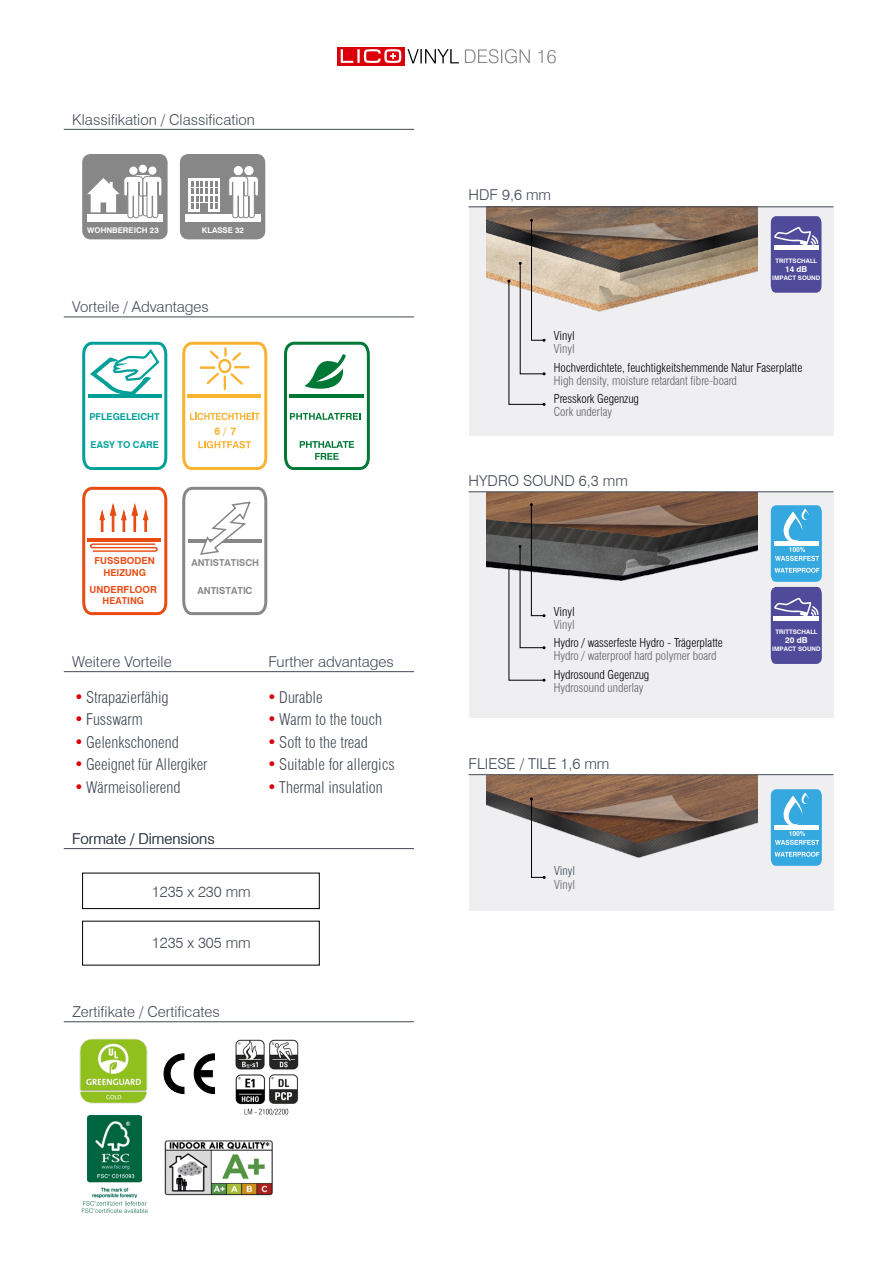
<style>
.page{position:relative;width:893px;height:1263px;background:#fff}
.page>*{position:absolute;margin:0;border:0;box-sizing:border-box;transform-origin:0 0}
.t1{font:300 condensed 15.75px "Swiss 721 BT";color:#424854}
.überschrieft_KLASSIF{font:300 15px "Swiss 721 BT";color:#424854}
.überschrift_HDF_TDB{font:300 15px "Swiss 721 BT";color:#424854}
.Masse_TDB{font:300 15px "Swiss 721 BT";letter-spacing:-.005em;color:#424854}
.Text_Schnitte{font:300 condensed 12px "Swiss 721 BT";letter-spacing:-.005em;color:#000}
.Text_Schnitte_Eng{font:300 condensed 12px "Swiss 721 BT";letter-spacing:-.005em;color:#626261}
.Text_Schnitte-2{font:300 condensed 12px "Swiss 721 BT";letter-spacing:-.005em;color:#424854}
.t2{font:700 10.95px "Swiss 721 BT";color:#f9b231;scale:.93 1}
.t3{font:700 9.75px "Swiss 721 BT";color:#e94b13}
.t4{font:700 9.6px "Swiss 721 BT";color:#868786}
.t5{font:700 9.6px "Swiss 721 BT";color:#e94b13}
.t6{font:700 9.6px "Swiss 721 BT";color:#e94b13;scale:.96 1}
.t7{font:700 9.45px "Swiss 721 BT";color:#00a099}
.t8{font:700 9.45px "Swiss 721 BT";color:#868786}
.t9{font:700 9.45px "Swiss 721 BT";color:#e94b13}
.t10{font:700 8.25px "Swiss 721 BT";color:#fff}
.t11{font:700 8.1px "Swiss 721 BT";color:#fff}
.t12{font:700 7.8px "Swiss 721 BT";color:#fff}
.t13{font:700 6.15px "Swiss 721 BT";color:#fff}
.s1{font-weight:500;font-stretch:normal;font-size:16.5px;color:#da0009}
</style>
<div class="page">
<div style="left:469px;top:492px;width:364px;height:225px;background:#efeff2"></div>
<img style="left:487px;top:492px;width:271px;height:89px">
<svg style="left:771px;top:505px;width:51px;height:159px;background:#608bc5"></svg>
<hr style="left:774px;top:616px;width:45px;height:4px;background:#fff">
<div style="left:469px;top:775px;width:364px;height:135px;background:#efeff2"></div>
<img style="left:487px;top:775px;width:271px;height:83px">
<svg style="left:530px;top:797px;width:16px;height:82px"></svg>
<svg style="left:771px;top:789px;width:51px;height:77px;background:#5bb8e5"></svg>
<svg style="left:182px;top:486px;width:86px;height:130px"></svg>
<svg style="left:82px;top:486px;width:86px;height:130px"></svg>
<svg style="left:82px;top:341px;width:86px;height:129px"></svg>
<svg style="left:182px;top:341px;width:86px;height:129px"></svg>
<div style="left:82px;top:873px;width:238px;height:36px;border:1px solid #000"></div>
<div style="left:469px;top:207px;width:364px;height:229px;background:#efeff2"></div>
<img style="left:487px;top:207px;width:271px;height:105px">
<svg style="left:507px;top:219px;width:39px;height:187px"></svg>
<svg style="left:507px;top:503px;width:39px;height:179px"></svg>
<svg style="left:771px;top:216px;width:50px;height:77px;background:#5b57a1"></svg>
<hr style="left:774px;top:245px;width:44px;height:4px;background:#fff">
<div style="left:337px;top:47px;width:67px;height:19px;background:#da0009"></div>
<svg style="left:341px;top:49px;width:60px;height:14px"></svg>
<svg style="left:407px;top:49px;width:52px;height:14px"></svg>
<svg style="left:465px;top:49px;width:91px;height:14px"></svg>
<svg style="left:284px;top:341px;width:86px;height:129px"></svg>
<div style="left:82px;top:154px;width:86px;height:85px;background:#868786;border-radius:9px"></div>
<div style="left:87px;top:214px;width:76px;height:7px;background:#fff"></div>
<div style="left:139px;top:165px;width:8px;height:8px;background:#fff;border-radius:50%"></div>
<div style="left:129px;top:167px;width:8px;height:8px;background:#fff;border-radius:50%"></div>
<div style="left:148px;top:167px;width:9px;height:8px;background:#fff;border-radius:50%"></div>
<svg style="left:87px;top:174px;width:75px;height:45px"></svg>
<div style="left:180px;top:154px;width:85px;height:85px;background:#868786;border-radius:9px"></div>
<div style="left:185px;top:214px;width:75px;height:7px;background:#fff"></div>
<div style="left:189px;top:178px;width:31px;height:34px;background:#fff"></div>
<svg style="left:191px;top:181px;width:27px;height:28px"></svg>
<div style="left:201px;top:203px;width:7px;height:9px;background:#868786"></div>
<div style="left:245px;top:166px;width:8px;height:9px;background:#fff;border-radius:50%"></div>
<div style="left:244px;top:166px;width:9px;height:9px;border:1px solid #fff;border-radius:50%"></div>
<div style="left:234px;top:166px;width:8px;height:9px;background:#fff;border-radius:50%"></div>
<div style="left:234px;top:166px;width:9px;height:9px;border:1px solid #fff;border-radius:50%"></div>
<svg style="left:229px;top:176px;width:29px;height:42px"></svg>
<img style="left:79px;top:1038px;width:69px;height:66px">
<img style="left:235px;top:1040px;width:63px;height:64px">
<svg style="left:245px;top:1109px;width:43px;height:6px"></svg>
<img style="left:164px;top:1140px;width:109px;height:55px">
<img style="left:88px;top:1115px;width:54px;height:82px">
<svg style="left:82px;top:1201px;width:66px;height:12px"></svg>
<svg style="left:164px;top:1053px;width:20px;height:41px"></svg>
<svg style="left:194px;top:1053px;width:21px;height:41px"></svg>
<hr style="left:64px;top:129px;width:350px;height:1px;background:#424854">
<hr style="left:64px;top:317px;width:350px;height:1px;background:#424854">
<hr style="left:64px;top:671px;width:350px;height:1px;background:#424854">
<hr style="left:64px;top:848px;width:350px;height:1px;background:#424854">
<hr style="left:469px;top:774px;width:364px;height:1px;background:#424854">
<hr style="left:469px;top:491px;width:364px;height:1px;background:#424854">
<hr style="left:469px;top:206px;width:364px;height:1px;background:#424854">
<hr style="left:64px;top:1021px;width:350px;height:1px;background:#424854">
<p class="überschrieft_KLASSIF" style="left:72px;top:110px;width:184px">Klassifikation / Classification</p>
<p class="t12" style="left:87px;top:224px;width:73px">WOHNBEREICH 23</p>
<p class="t12" style="left:202px;top:224px;width:43px">KLASSE 32</p>
<p class="überschrieft_KLASSIF" style="left:72px;top:298px;width:138px">Vorteile / Advantages</p>
<p class="t7" style="left:89px;top:410px;width:72px">PFLEGELEICHT</p>
<p class="t7" style="left:91px;top:438px;width:70px">EASY TO CARE</p>
<p class="t2" style="left:214px;top:424px;width:14px">6 /</p>
<p class="t5" style="left:95px;top:554px;width:62px">FUSSBODEN</p>
<p class="t9" style="left:103px;top:566px;width:44px">HEIZUNG</p>
<p class="t3" style="left:90px;top:582px;width:69px">UNDERFLOOR</p>
<p class="t6" style="left:103px;top:594px;width:45px">HEATING</p>
<p class="t8" style="left:191px;top:556px;width:69px">ANTISTATISCH</p>
<p class="t4" style="left:197px;top:584px;width:57px">ANTISTATIC</p>
<p class="überschrieft_KLASSIF" style="left:72px;top:652px;width:101px">Weitere Vorteile</p>
<p class="überschrieft_KLASSIF" style="left:268px;top:652px;width:127px">Further advantages</p>
<p class="t1" style="left:74px;top:687px;width:96px"><span class="s1">•</span>Strapazierfähig</p>
<p class="t1" style="left:74px;top:710px;width:70px"><span class="s1">•</span>Fusswarm</p>
<p class="t1" style="left:74px;top:732px;width:106px"><span class="s1">•</span>Gelenkschonend</p>
<p class="t1" style="left:74px;top:755px;width:135px"><span class="s1">•</span>Geeignet für Allergiker</p>
<p class="t1" style="left:74px;top:777px;width:108px"><span class="s1">•</span>Wärmeisolierend</p>
<p class="überschrieft_KLASSIF" style="left:72px;top:829px;width:144px">Formate / Dimensions</p>
<p class="Masse_TDB" style="left:152px;top:882px;width:100px">1235 x 230 mm</p>
<p class="Masse_TDB" style="left:152px;top:934px;width:100px">1235 x 305 mm</p>
<p class="t1" style="left:267px;top:687px;width:57px"><span class="s1">•</span>Durable</p>
<p class="t1" style="left:267px;top:710px;width:116px"><span class="s1">•</span>Warm to the touch</p>
<p class="t1" style="left:267px;top:732px;width:102px"><span class="s1">•</span>Soft to the tread</p>
<p class="t1" style="left:267px;top:755px;width:129px"><span class="s1">•</span>Suitable for allergics</p>
<p class="t1" style="left:267px;top:777px;width:117px"><span class="s1">•</span>Thermal insulation</p>
<p class="überschrieft_KLASSIF" style="left:72px;top:1003px;width:149px">Zertifikate / Certificates</p>
<p class="überschrift_HDF_TDB" style="left:469px;top:186px;width:84px">HDF 9,6 mm</p>
<p class="t13" style="left:775px;top:257px;width:43px">TRITTSCHALL</p>
<p class="t13" style="left:772px;top:274px;width:49px">IMPACT SOUND</p>
<p class="t11" style="left:785px;top:263px;width:24px">14 dB</p>
<p class="Text_Schnitte" style="left:554px;top:329px;width:23px">Vinyl</p>
<p class="Text_Schnitte_Eng" style="left:554px;top:342px;width:23px">Vinyl</p>
<p class="Text_Schnitte" style="left:554px;top:360px;width:250px">Hochverdichtete, feuchtigkeitshemmende Natur Faserplatte</p>
<p class="Text_Schnitte_Eng" style="left:554px;top:373px;width:185px">High density, moisture retardant fibre-board</p>
<p class="Text_Schnitte" style="left:554px;top:392px;width:87px">Presskork Gegenzug</p>
<p class="Text_Schnitte_Eng" style="left:554px;top:405px;width:60px">Cork underlay</p>
<p class="überschrift_HDF_TDB" style="left:469px;top:471px;width:161px">HYDRO SOUND 6,3 mm</p>
<p class="Text_Schnitte" style="left:554px;top:604px;width:23px">Vinyl</p>
<p class="Text_Schnitte_Eng" style="left:554px;top:617px;width:23px">Vinyl</p>
<p class="Text_Schnitte" style="left:554px;top:636px;width:170px">Hydro / wasserfeste Hydro - Trägerplatte</p>
<p class="Text_Schnitte_Eng" style="left:554px;top:649px;width:164px">Hydro / waterproof hard polymer board</p>
<p class="Text_Schnitte" style="left:554px;top:667px;width:97px">Hydrosound Gegenzug</p>
<p class="Text_Schnitte_Eng" style="left:554px;top:680px;width:91px">Hydrosound underlay</p>
<p class="überschrift_HDF_TDB" style="left:469px;top:754px;width:142px">FLIESE / TILE 1,6 mm</p>
<p class="Text_Schnitte-2" style="left:554px;top:864px;width:23px">Vinyl</p>
<p class="Text_Schnitte_Eng" style="left:554px;top:877px;width:23px">Vinyl</p>
<p class="t13" style="left:775px;top:628px;width:43px">TRITTSCHALL</p>
<p class="t13" style="left:772px;top:645px;width:50px">IMPACT SOUND</p>
<p class="t10" style="left:785px;top:634px;width:24px">20 dB</p>
</div>
